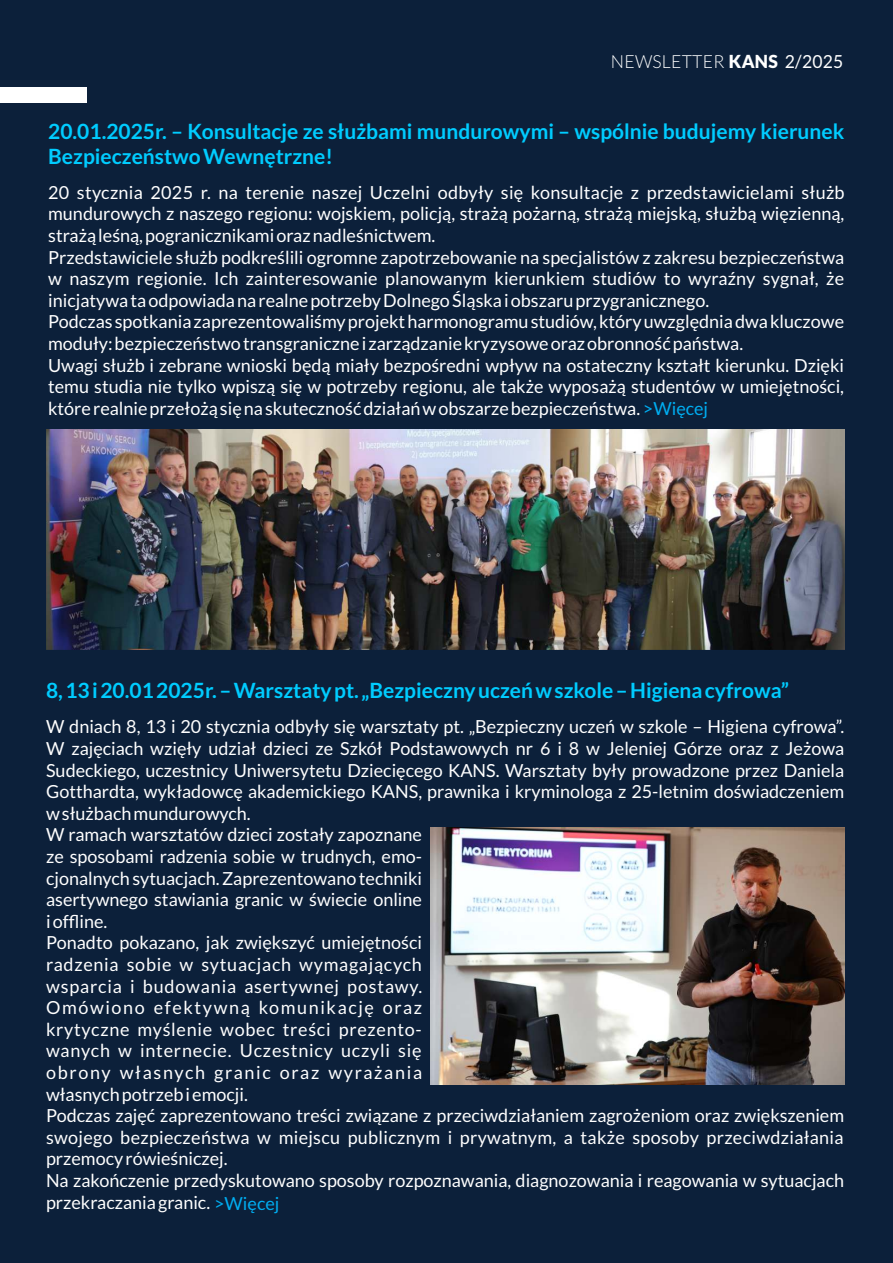
<style>
.page{position:relative;width:893px;height:1263px;background:#0c203a}
.page>*{position:absolute;margin:0;border:0;box-sizing:border-box;transform-origin:0 0}
.t1{font:700 21px/25.2px "Lato";color:#0cf}
.t2{font:18px/21.6px "Lato";color:#fefefe}
.t3{font:18px/21.6px "Lato";color:#fff}
.t4{font:300 18px "Lato";letter-spacing:.015em;color:#fff}
.s1{font-weight:900}
.s2{font-weight:400}
.s3{color:#00adf1}
</style>
<div class="page">
<div style="left:0;top:87px;width:87px;height:16px;background:#fff"></div>
<img style="left:46px;top:429px;width:798px;height:221px">
<img style="left:431px;top:827px;width:413px;height:258px">
<p class="t4" style="left:611px;top:54px;width:234px">NEWSLETTER <span class="s1">KANS</span> <span class="s2">2/2025</span></p>
<p class="t1" style="left:48px;top:120px;width:798px">20.01.2025r. – Konsultacje ze służbami mundurowymi – wspólnie budujemy kierunek<br>Bezpieczeństwo Wewnętrzne!</p>
<p class="t3" style="left:48px;top:182px;width:798px">20 stycznia 2025 r. na terenie naszej Uczelni odbyły się konsultacje z przedstawicielami służb mundurowych z naszego regionu: wojskiem, policją, strażą pożarną, strażą miejską, służbą więzienną, strażą leśną, pogranicznikami oraz nadleśnictwem.<br>Przedstawiciele służb podkreślili ogromne zapotrzebowanie na specjalistów z zakresu bezpieczeństwa w naszym regionie. Ich zainteresowanie planowanym kierunkiem studiów to wyraźny sygnał, że inicjatywa ta odpowiada na realne potrzeby Dolnego Śląska i obszaru przygranicznego.<br>Podczas spotkania zaprezentowaliśmy projekt harmonogramu studiów, który uwzględnia dwa kluczowe moduły: bezpieczeństwo transgraniczne i zarządzanie kryzysowe oraz obronność państwa.<br>Uwagi służb i zebrane wnioski będą miały bezpośredni wpływ na ostateczny kształt kierunku. Dzięki temu studia nie tylko wpiszą się w potrzeby regionu, ale także wyposażą studentów w umiejętności,</p>
<p class="t3" style="left:48px;top:398px;width:661px">które realnie przełożą się na skuteczność działań w obszarze bezpieczeństwa.<span class="s3">&gt;Więcej</span></p>
<p class="t1" style="left:46px;top:679px;width:744px">8, 13 i 20.01 2025r. – Warsztaty pt. „Bezpieczny uczeń w szkole – Higiena cyfrowa”</p>
<p class="t2" style="left:46px;top:717px;width:800px">W dniach 8, 13 i 20 stycznia odbyły się warsztaty pt. „Bezpieczny uczeń w szkole – Higiena cyfrowa”.<br>W zajęciach wzięły udział dzieci ze Szkół Podstawowych nr 6 i 8 w Jeleniej Górze oraz z Jeżowa Sudeckiego, uczestnicy Uniwersytetu Dziecięcego KANS. Warsztaty były prowadzone przez Daniela Gotthardta, wykładowcę akademickiego KANS, prawnika i kryminologa z 25-letnim doświadczeniem w służbach mundurowych.<br>W ramach warsztatów dzieci zostały zapoznane<br>ze sposobami radzenia sobie w trudnych, emo-<br>cjonalnych sytuacjach. Zaprezentowano techniki<br>asertywnego stawiania granic w świecie online<br>i offline.<br>Ponadto pokazano, jak zwiększyć umiejętności<br>radzenia sobie w sytuacjach wymagających<br>wsparcia i budowania asertywnej postawy.<br>Omówiono efektywną komunikację oraz<br>krytyczne myślenie wobec treści prezento-<br>wanych w internecie. Uczestnicy uczyli się<br>obrony własnych granic oraz wyrażania<br>własnych potrzeb i emocji.<br>Podczas zajęć zaprezentowano treści związane z przeciwdziałaniem zagrożeniom oraz zwiększeniem swojego bezpieczeństwa w miejscu publicznym i prywatnym, a także sposoby przeciwdziałania przemocy rówieśniczej.<br>Na zakończenie przedyskutowano sposoby rozpoznawania, diagnozowania i reagowania w sytuacjach</p>
<p class="t2" style="left:46px;top:1192px;width:235px">przekraczania granic. <span class="s3">&gt;Więcej</span></p>
</div>
